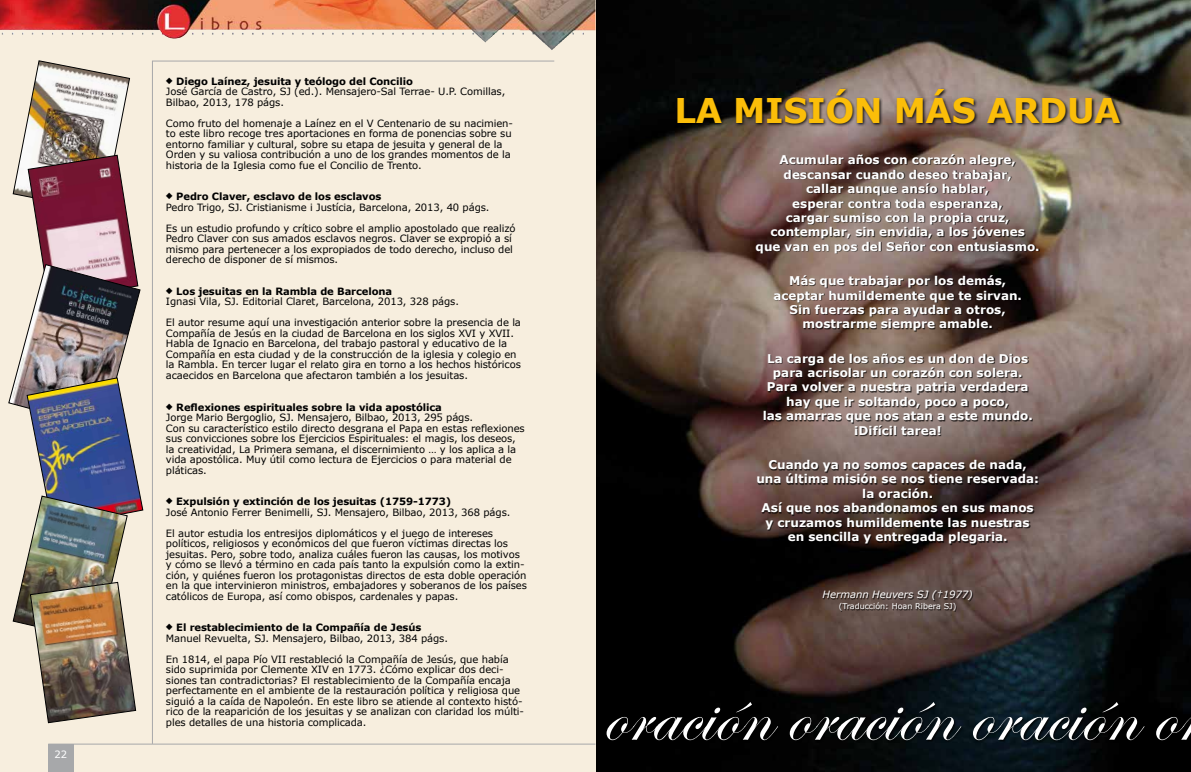
<style>
.page{position:relative;width:1191px;height:772px;background:#fff}
.page>*{position:absolute;margin:0;border:0;box-sizing:border-box;transform-origin:0 0}
.t1{font:84px "Edwardian Script ITC";color:#fff}
.t2{font:700 34px "Verdana";color:#fbbe09}
.t3{font:700 12px/14.4px "Verdana";color:#fff;text-align:center}
.t4{font:10px/10.5px "Verdana";letter-spacing:-.01em;color:#000}
.t5{font:italic 10px "Verdana";color:#fff}
.t6{font:10px "Verdana";color:#fff}
.t7{font:8px "Verdana";color:#fff}
.s1{font-weight:700}
</style>
<div class="page">
<img style="left:595px;top:0;width:596px;height:771px">
<div style="left:0;top:0;width:595px;height:771px;background:#f7eede"></div>
<img style="left:0;top:0;width:595px;height:50px">
<hr style="left:153px;top:61px;width:401px;height:1px;background:#a7a8aa">
<hr style="left:152px;top:61px;width:1px;height:682px;background:#a7a8aa">
<img style="left:8px;top:60px;width:135px;height:662px">
<div style="left:756px;top:155px;width:283px;height:456px;background:#000;opacity:.7"></div>
<div style="left:607px;top:701px;width:584px;height:41px;background:#000;opacity:.75"></div>
<hr style="left:48px;top:743px;width:547px;height:1px;background:#a7a8aa">
<div style="left:48px;top:743px;width:26px;height:28px;background:#a7a8aa"></div>
<div style="left:676px;top:87px;width:448px;height:40px;background:#000;opacity:.9"></div>
<p class="t6" style="left:55px;top:747px;width:14px">22</p>
<p class="t4" style="left:166px;top:75px;width:341px"><sup>◆</sup> <span class="s1">Diego Laínez, jesuita y teólogo del Concilio<br></span>José García de Castro, SJ (ed.). Mensajero-Sal Terrae- U.P. Comillas,<br>Bilbao, 2013, 178 págs.</p>
<p class="t4" style="left:166px;top:117px;width:348px">Como fruto del homenaje a Laínez en el V Centenario de su nacimien&shy;to este libro recoge tres aportaciones en forma de ponencias sobre su entorno familiar y cultural, sobre su etapa de jesuita y general de la Orden y su valiosa contribución a uno de los grandes momentos de la historia de la Iglesia como fue el Concilio de Trento.</p>
<p class="t4" style="left:166px;top:191px;width:325px"><sup>◆</sup> <span class="s1">Pedro Claver, esclavo de los esclavos<br></span>Pedro Trigo, SJ. Cristianisme i Justícia, Barcelona, 2013, 40 págs.</p>
<p class="t4" style="left:166px;top:222px;width:351px">Es un estudio profundo y crítico sobre el amplio apostolado que realizó Pedro Claver con sus amados esclavos negros. Claver se expropió a sí mismo para pertenecer a los expropiados de todo derecho, incluso del derecho de disponer de sí mismos.</p>
<p class="t4" style="left:166px;top:285px;width:294px"><sup>◆</sup> <span class="s1">Los jesuitas en la Rambla de Barcelona<br></span>Ignasi Vila, SJ. Editorial Claret, Barcelona, 2013, 328 págs.</p>
<p class="t4" style="left:166px;top:317px;width:356px">El autor resume aquí una investigación anterior sobre la presencia de la Compañía de Jesús en la ciudad de Barcelona en los siglos XVI y XVII.<br>Habla de Ignacio en Barcelona, del trabajo pastoral y educativo de la Compañía en esta ciudad y de la construcción de la iglesia y colegio en la Rambla. En tercer lugar el relato gira en torno a los hechos históricos acaecidos en Barcelona que afectaron también a los jesuitas.</p>
<p class="t4" style="left:166px;top:401px;width:360px"><sup>◆</sup> <span class="s1">Reflexiones espirituales sobre la vida apostólica<br></span>Jorge Mario Bergoglio, SJ. Mensajero, Bilbao, 2013, 295 págs.<br>Con su característico estilo directo desgrana el Papa en estas reflexiones sus convicciones sobre los Ejercicios Espirituales: el magis, los deseos, la creatividad, La Primera semana, el discernimiento … y los aplica a la vida apostólica. Muy útil como lectura de Ejercicios o para material de pláticas.</p>
<p class="t4" style="left:166px;top:495px;width:346px"><sup>◆</sup> <span class="s1">Expulsión y extinción de los jesuitas (1759-1773)<br></span>José Antonio Ferrer Benimelli, SJ. Mensajero, Bilbao, 2013, 368 págs.</p>
<p class="t4" style="left:166px;top:527px;width:362px">El autor estudia los entresijos diplomáticos y el juego de intereses políticos, religiosos y económicos del que fueron víctimas directas los jesuitas. Pero, sobre todo, analiza cuáles fueron las causas, los motivos y cómo se llevó a término en cada país tanto la expulsión como la extin&shy;ción, y quiénes fueron los protagonistas directos de esta doble operación en la que intervinieron ministros, embajadores y soberanos de los países católicos de Europa, así como obispos, cardenales y papas.</p>
<p class="t4" style="left:166px;top:621px;width:283px"><sup>◆</sup> <span class="s1">El restablecimiento de la Compañía de Jesús<br></span>Manuel Revuelta, SJ. Mensajero, Bilbao, 2013, 384 págs.</p>
<p class="t4" style="left:166px;top:653px;width:359px">En 1814, el papa Pío VII restableció la Compañía de Jesús, que había sido suprimida por Clemente XIV en 1773. ¿Cómo explicar dos deci&shy;siones tan contradictorias? El restablecimiento de la Compañía encaja perfectamente en el ambiente de la restauración política y religiosa que siguió a la caída de Napoleón. En este libro se atiende al contexto histó&shy;rico de la reaparición de los jesuitas y se analizan con claridad los múlti&shy;ples detalles de una historia complicada.</p>
<h2 class="t2" style="left:674px;top:89px;width:82px">La misi</h2>
<h2 class="t2" style="left:825px;top:89px;width:96px">ón más</h2>
<h2 class="t2" style="left:986px;top:89px;width:28px">ardua</h2>
<p class="t3" style="left:755px;top:152px;width:285px">Acumular años con corazón alegre, descansar cuando deseo trabajar,<br>callar aunque ansío hablar,<br>esperar contra toda esperanza,<br>cargar sumiso con la propia cruz, contemplar, sin envidia, a los jóvenes<br>que van en pos del Señor con entusiasmo.</p>
<p class="t3" style="left:773px;top:273px;width:250px">Más que trabajar por los demás, aceptar humildemente que te sirvan.<br>Sin fuerzas para ayudar a otros, mostrarme siempre amable.</p>
<p class="t3" style="left:762px;top:350px;width:271px">La carga de los años es un don de Dios para acrisolar un corazón con solera.<br>Para volver a nuestra patria verdadera hay que ir soltando, poco a poco,<br>las amarras que nos atan a este mundo. ¡Difícil tarea!</p>
<p class="t3" style="left:756px;top:456px;width:284px">Cuando ya no somos capaces de nada, una última misión se nos tiene reservada: la oración.<br>Así que nos abandonamos en sus manos y cruzamos humildemente las nuestras en sencilla y entregada plegaria.</p>
<p class="t5" style="left:822px;top:587px;width:152px">Hermann Heuvers SJ (†1977)</p>
<p class="t7" style="left:839px;top:600px;width:119px">(Traducción: Hoan Ribera SJ)</p>
<h1 class="t1" style="left:602px;top:667px;width:575px">oración oración oración o</h1>
</div>
